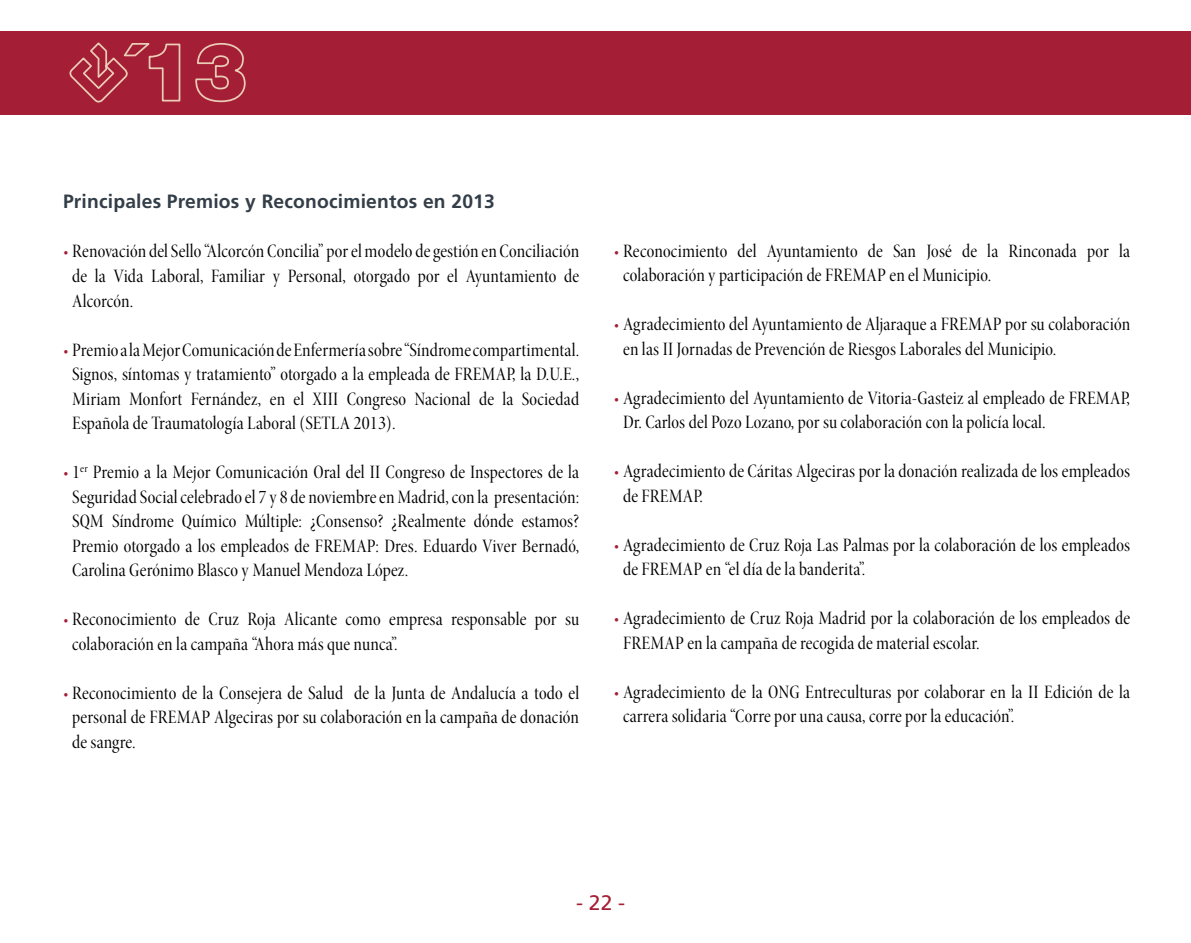
<style>
.page{position:relative;width:1191px;height:943px;background:#fff}
.page>*{position:absolute;margin:0;border:0;box-sizing:border-box;transform-origin:0 0}
.t1{font:21px "Frutiger";color:#a41f35}
.t2{font:19.25px/24.5px "Minion Pro Cn Disp";letter-spacing:.01em;color:#000}
.t3{font:700 19.25px "Frutiger";letter-spacing:.01em;color:#333e48}
.s1{color:#a41f35}
</style>
<div class="page">
<div style="left:0;top:31px;width:1191px;height:83px;background:#a41f35"></div>
<svg style="left:69px;top:42px;width:112px;height:61px"></svg>
<svg style="left:195px;top:43px;width:51px;height:60px"></svg>
<p class="t3" style="left:63px;top:190px;width:433px">Principales Premios y Reconocimientos en 2013</p>
<p class="t2" style="left:72px;top:239px;width:508px;text-align:justify;text-indent:-9px"><span class="s1">•</span> Renovación del Sello “Alcorcón Concilia” por el modelo de gestión en Conciliación de la Vida Laboral, Familiar y Personal, otorgado por el Ayuntamiento de Alcorcón.</p>
<p class="t2" style="left:72px;top:337px;width:508px;text-align:justify;text-indent:-9px"><span class="s1">•</span> Premio a la Mejor Comunicación de Enfermería sobre “Síndrome compartimental.<br>Signos, síntomas y tratamiento” otorgado a la empleada de FREMAP, la D.U.E., Miriam Monfort Fernández, en el XIII Congreso Nacional de la Sociedad Española de Traumatología Laboral (SETLA 2013).</p>
<p class="t2" style="left:72px;top:460px;width:508px;text-align:justify;text-indent:-9px"><span class="s1">•</span> 1<sup>er</sup> Premio a la Mejor Comunicación Oral del II Congreso de Inspectores de la Seguridad Social celebrado el 7 y 8 de noviembre en Madrid, con la presentación:<br>SQM Síndrome Químico Múltiple: ¿Consenso? ¿Realmente dónde estamos?<br>Premio otorgado a los empleados de FREMAP: Dres. Eduardo Viver Bernadó, Carolina Gerónimo Blasco y Manuel Mendoza López.</p>
<p class="t2" style="left:72px;top:607px;width:508px;text-indent:-9px"><span class="s1">•</span> Reconocimiento de Cruz Roja Alicante como empresa responsable por su colaboración en la campaña “Ahora más que nunca”.</p>
<p class="t2" style="left:72px;top:680px;width:508px;text-align:justify;text-indent:-9px"><span class="s1">•</span> Reconocimiento de la Consejera de Salud de la Junta de Andalucía a todo el personal de FREMAP Algeciras por su colaboración en la campaña de donación de sangre.</p>
<p class="t2" style="left:623px;top:238px;width:508px;text-indent:-9px"><span class="s1">•</span> Reconocimiento del Ayuntamiento de San José de la Rinconada por la colaboración y participación de FREMAP en el Municipio.</p>
<p class="t2" style="left:623px;top:312px;width:508px;text-indent:-9px"><span class="s1">•</span> Agradecimiento del Ayuntamiento de Aljaraque a FREMAP por su colaboración en las II Jornadas de Prevención de Riesgos Laborales del Municipio.</p>
<p class="t2" style="left:623px;top:385px;width:508px;text-indent:-9px"><span class="s1">•</span> Agradecimiento del Ayuntamiento de Vitoria-Gasteiz al empleado de FREMAP,<br>Dr. Carlos del Pozo Lozano, por su colaboración con la policía local.</p>
<p class="t2" style="left:623px;top:459px;width:508px;text-indent:-9px"><span class="s1">•</span> Agradecimiento de Cáritas Algeciras por la donación realizada de los empleados de FREMAP.</p>
<p class="t2" style="left:623px;top:532px;width:508px;text-indent:-9px"><span class="s1">•</span> Agradecimiento de Cruz Roja Las Palmas por la colaboración de los empleados de FREMAP en “el día de la banderita”.</p>
<p class="t2" style="left:623px;top:606px;width:508px;text-indent:-9px"><span class="s1">•</span> Agradecimiento de Cruz Roja Madrid por la colaboración de los empleados de<br>FREMAP en la campaña de recogida de material escolar.</p>
<p class="t2" style="left:623px;top:679px;width:508px;text-indent:-9px"><span class="s1">•</span> Agradecimiento de la ONG Entreculturas por colaborar en la II Edición de la carrera solidaria “Corre por una causa, corre por la educación”.</p>
<p class="t1" style="left:576px;top:890px;width:51px">- 22 -</p>
</div>
